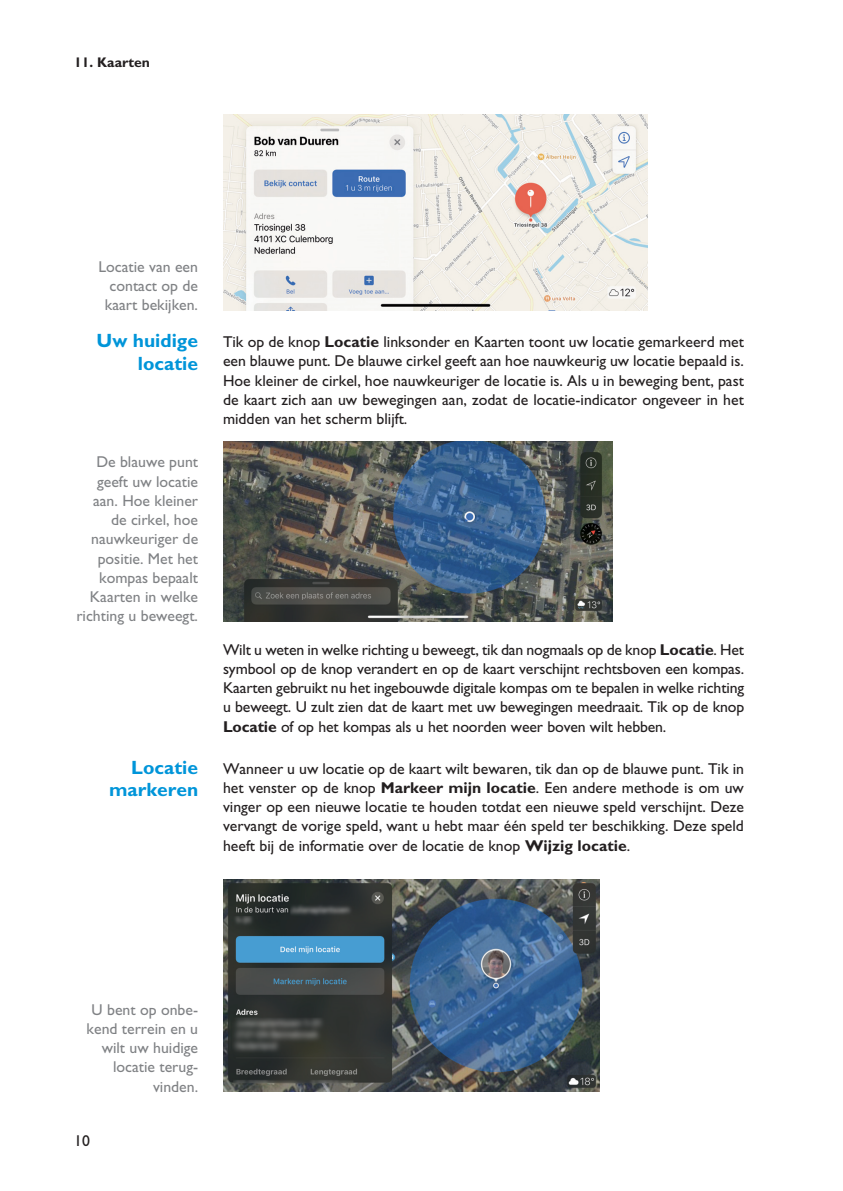
<style>
.page{position:relative;width:843px;height:1191px;background:#fff}
.page>*{position:absolute;margin:0;border:0;box-sizing:border-box;transform-origin:0 0}
.t1{font:700 19.25px/22.8px "Gill Sans";color:#0095d9;text-align:right}
.t2{font:15.75px/19.2px "Gill Sans";color:#231f20;text-align:justify}
.t3{font:15.75px/19.2px "Gill Sans";color:#808285;text-align:right}
.t4{font:700 14px "Gill Sans";color:#231f20}
.s1{font-weight:700}
</style>
<div class="page">
<img style="left:223px;top:114px;width:424px;height:196px">
<img style="left:223px;top:441px;width:389px;height:180px">
<img style="left:223px;top:880px;width:376px;height:211px">
<p class="t4" style="left:74px;top:57px;width:77px">11. Kaarten</p>
<p class="t3" style="left:105px;top:259px;width:95px;text-align:justify;text-indent:-6px">Locatie van een contact op de kaart bekijken.</p>
<p class="t1" style="left:97px;top:331px;width:103px">Uw huidige locatie</p>
<p class="t2" style="left:223px;top:334px;width:522px">Tik op de knop <span class="s1">Locatie</span> linksonder en Kaarten toont uw locatie gemarkeerd met een blauwe punt. De blauwe cirkel geeft aan hoe nauwkeurig uw locatie bepaald is.<br>Hoe kleiner de cirkel, hoe nauwkeuriger de locatie is. Als u in beweging bent, past de kaart zich aan uw bewegingen aan, zodat de locatie-indicator ongeveer in het midden van het scherm blijft.</p>
<p class="t3" style="left:76px;top:454px;width:123px">De blauwe punt geeft uw locatie aan. Hoe kleiner de cirkel, hoe nauwkeuriger de positie. Met het kompas bepaalt<br>Kaarten in welke richting u beweegt.</p>
<p class="t2" style="left:223px;top:641px;width:523px">Wilt u weten in welke richting u beweegt, tik dan nogmaals op de knop <span class="s1">Locatie</span>. Het symbool op de knop verandert en op de kaart verschijnt rechtsboven een kompas.<br>Kaarten gebruikt nu het ingebouwde digitale kompas om te bepalen in welke richting u beweegt. U zult zien dat de kaart met uw bewegingen meedraait. Tik op de knop <span class="s1">Locatie</span> of op het kompas als u het noorden weer boven wilt hebben.</p>
<p class="t1" style="left:109px;top:758px;width:91px">Locatie markeren</p>
<p class="t2" style="left:223px;top:760px;width:522px">Wanneer u uw locatie op de kaart wilt bewaren, tik dan op de blauwe punt. Tik in het venster op de knop <span class="s1">Markeer mijn locatie</span>. Een andere methode is om uw vinger op een nieuwe locatie te houden totdat een nieuwe speld verschijnt. Deze vervangt de vorige speld, want u hebt maar één speld ter beschikking. Deze speld heeft bij de informatie over de locatie de knop <span class="s1">Wijzig locatie</span>.</p>
<p class="t3" style="left:87px;top:1001px;width:113px">U bent op onbe&shy;kend terrein en u wilt uw huidige locatie terug&shy;vinden.</p>
<p class="t2" style="left:74px;top:1133px;width:17px">10</p>
</div>
